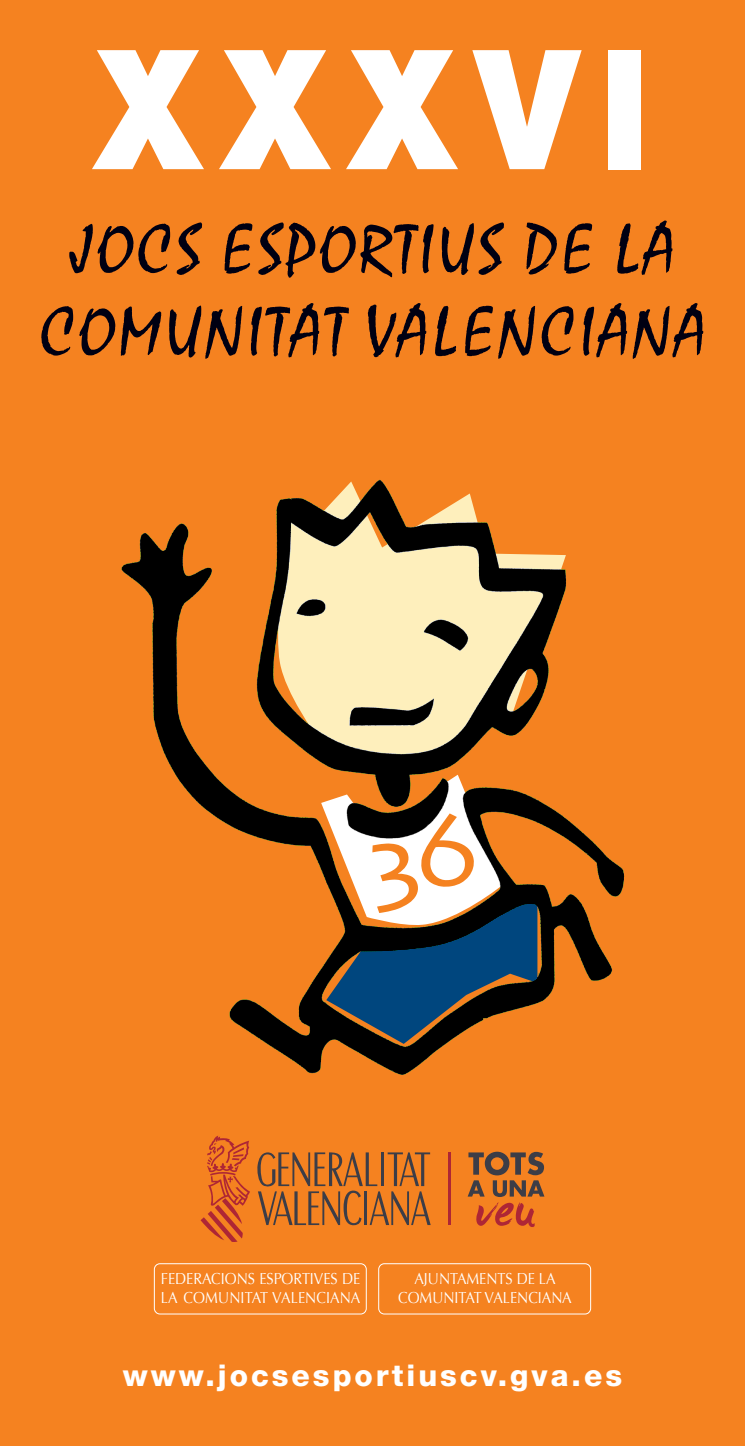
<style>
.page{position:relative;width:745px;height:1446px;background:#fff}
.page>*{position:absolute;margin:0;border:0;box-sizing:border-box;transform-origin:0 0}
.t1{font:900 expanded 166.65px "Helvetica Neue LT Std";letter-spacing:.2em;color:#fff;scale:.7 1}
.t2{font:67.5px/82.5px "Staccato 222 BT";color:#000012;text-align:center}
.t3{font:800 30px "Helvetica Neue LT Std";letter-spacing:.1em;color:#fff}
.t4{font:15.9px/19px "Optima";color:#fff;text-align:center;scale:.9 1}
</style>
<div class="page">
<div style="left:0;top:0;width:744px;height:1446px;background:#f58220"></div>
<div style="left:378px;top:1263px;width:212px;height:51px;border:1px solid #fff;border-radius:6px"></div>
<div style="left:154px;top:1263px;width:212px;height:51px;border:1px solid #fff;border-radius:6px"></div>
<img style="left:121px;top:479px;width:504px;height:596px">
<svg style="left:200px;top:1136px;width:50px;height:106px"></svg>
<svg style="left:257px;top:1152px;width:173px;height:73px"></svg>
<hr style="left:448px;top:1152px;width:2px;height:73px;background:#ae2635">
<svg style="left:467px;top:1151px;width:77px;height:76px"></svg>
<svg style="left:321px;top:775px;width:216px;height:269px"></svg>
<h1 class="t1" style="left:96px;top:1px;width:792px">XXXVI</h1>
<h2 class="t2" style="left:38px;top:208px;width:670px">JOCS ESPORTIUS DE LA<br>COMUNITAT VALENCIANA</h2>
<p class="t4" style="left:161px;top:1269px;width:223px;text-align:left">FEDERACIONS ESPORTIVES DE<br>LA COMUNITAT VALENCIANA</p>
<p class="t4" style="left:398px;top:1269px;width:194px">AJUNTAMENTS DE LA<br>COMUNITAT VALENCIANA</p>
<h3 class="t3" style="left:123px;top:1358px;width:500px">www.jocsesportiuscv.gva.es</h3>
</div>
